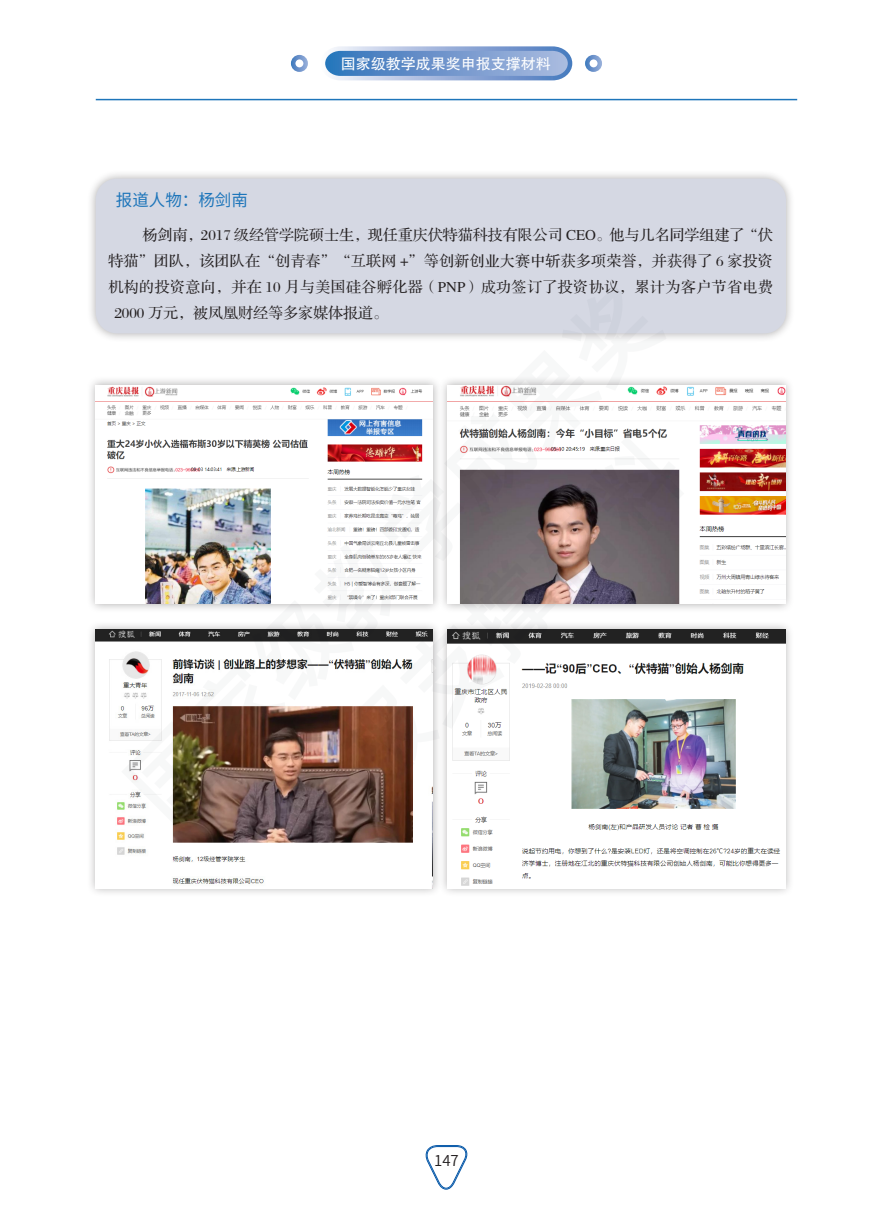
<style>
.page{position:relative;width:893px;height:1212px;background:#fff}
.page>*{position:absolute;margin:0;border:0;box-sizing:border-box;transform-origin:0 0}
.段落样式1{font:16.5px "Source Han Sans SC";color:#1d75ba}
.正文{font:15px "FZS3 K GBK1 0";letter-spacing:.015em;color:#231f20}
.t1{font:15px "FZHTK GBK1 0";color:#fff}
.t2{font:15px "Source Han Sans SC";color:#231f20}
</style>
<div class="page">
<svg style="left:325px;top:46px;width:248px;height:35px;background:#82a3d2"></svg>
<div style="left:291px;top:55px;width:17px;height:17px;border:4px solid #fff;border-radius:50%"></div>
<div style="left:585px;top:55px;width:17px;height:17px;border:4px solid #fff;border-radius:50%"></div>
<hr style="left:96px;top:99px;width:701px;height:1px;background:#1d75ba">
<svg style="left:425px;top:1145px;width:43px;height:44px"></svg>
<div style="left:87px;top:170px;width:708px;height:172px;background:#231f20;opacity:.35"></div>
<div style="left:96px;top:179px;width:690px;height:154px;background:#d5d8e3;border-radius:21px"></div>
<div style="left:87px;top:376px;width:355px;height:237px;background:#231f20;opacity:.35"></div>
<img style="left:96px;top:385px;width:337px;height:219px">
<div style="left:87px;top:620px;width:355px;height:277px;background:#231f20;opacity:.35"></div>
<img style="left:96px;top:629px;width:337px;height:259px">
<div style="left:439px;top:376px;width:355px;height:237px;background:#231f20;opacity:.35"></div>
<img style="left:448px;top:385px;width:337px;height:219px">
<div style="left:439px;top:620px;width:355px;height:277px;background:#231f20;opacity:.35"></div>
<img style="left:448px;top:629px;width:337px;height:259px">
<p class="t1" style="left:341px;top:55px;width:211px">国家级教学成果奖申报支撑材料</p>
<p class="段落样式1" style="left:116px;top:191px;width:133px">报道人物：杨剑南</p>
<p class="正文" style="left:142px;top:227px;width:632px">杨剑南，2017 级经管学院硕士生，现任重庆伏特猫科技有限公司 CEO。他与几名同学组建了“伏</p>
<p class="正文" style="left:108px;top:253px;width:666px">特猫”团队，该团队在“创青春”“互联网 +”等创新创业大赛中斩获多项荣誉，并获得了 6 家投资</p>
<p class="正文" style="left:108px;top:279px;width:666px">机构的投资意向，并在 10 月与美国硅谷孵化器（PNP）成功签订了投资协议，累计为客户节省电费</p>
<p class="正文" style="left:114px;top:305px;width:275px">2000 万元，被凤凰财经等多家媒体报道。</p>
<p class="t2" style="left:434px;top:1152px;width:26px">147</p>
</div>
